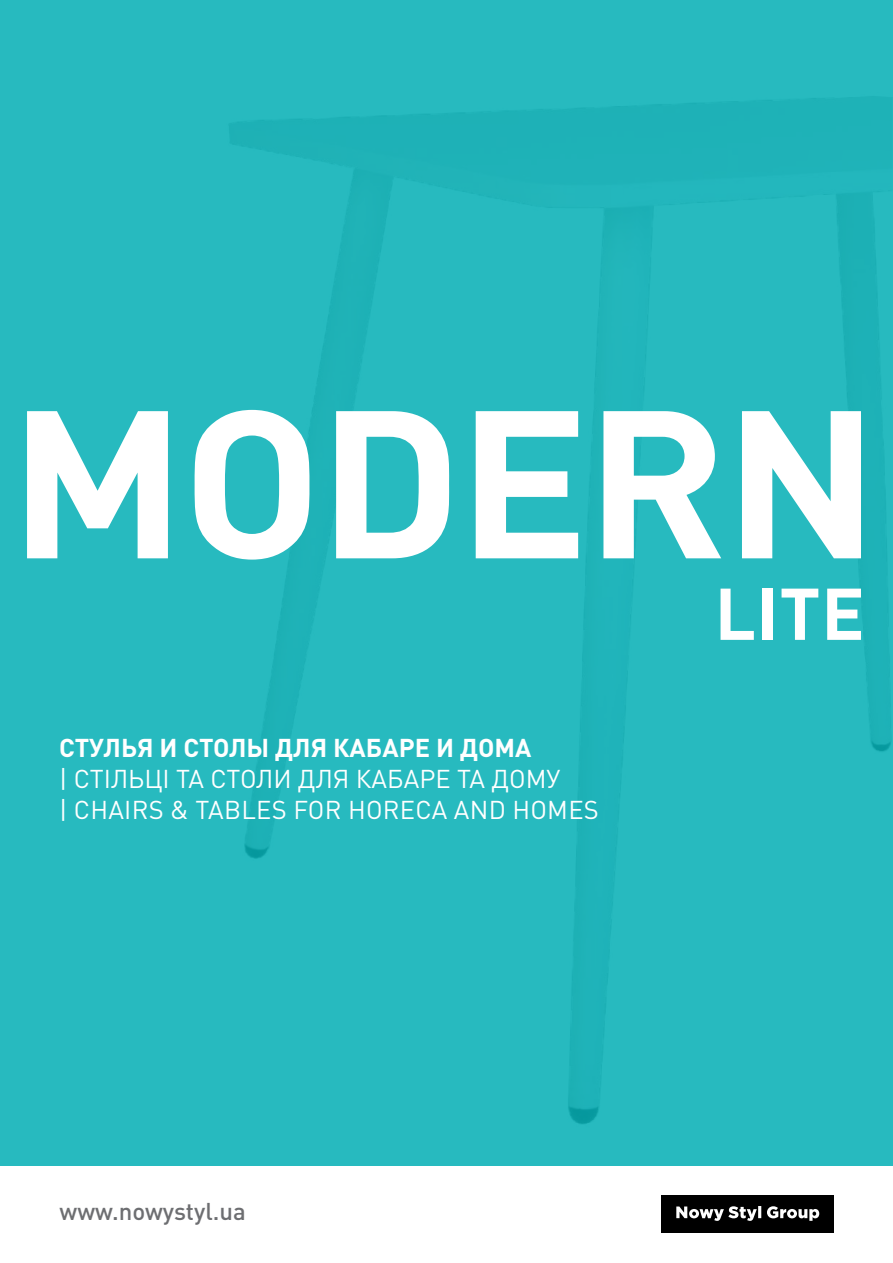
<style>
.page{position:relative;width:893px;height:1263px;background:#fff}
.page>*{position:absolute;margin:0;border:0;box-sizing:border-box;transform-origin:0 0}
.t1{font:700 206.7px "DIN Pro";letter-spacing:-.02em;color:#fff;scale:1.06 1}
.t2{font:700 72px "DIN Pro";color:#fff}
.t3{font:25.5px/30.6px "DIN Pro";color:#fff}
.t4{font:700 25.5px "DIN Pro";color:#fff}
.t5{font:500 24px "DIN Pro";color:#6d6e71}
</style>
<div class="page">
<div style="left:0;top:0;width:893px;height:1165px;background:#27babf"></div>
<div style="left:660px;top:1195px;width:173px;height:37px;background:#000"></div>
<svg style="left:676px;top:1206px;width:143px;height:15px"></svg>
<h1 class="t1" style="left:9px;top:343px;width:822px">MODERN</h1>
<p class="t4" style="left:59px;top:731px;width:474px">СТУЛЬЯ И СТОЛЫ ДЛЯ КАБАРЕ И ДОМА</p>
<p class="t3" style="left:59px;top:762px;width:541px">| СТІЛЬЦІ ТА СТОЛИ ДЛЯ КАБАРЕ ТА ДОМУ<br>| CHAIRS &amp; TABLES FOR HORECA AND HOMES</p>
<h2 class="t2" style="left:715px;top:565px;width:152px">LITE</h2>
<p class="t5" style="left:60px;top:1195px;width:188px">www.nowystyl.ua</p>
</div>
